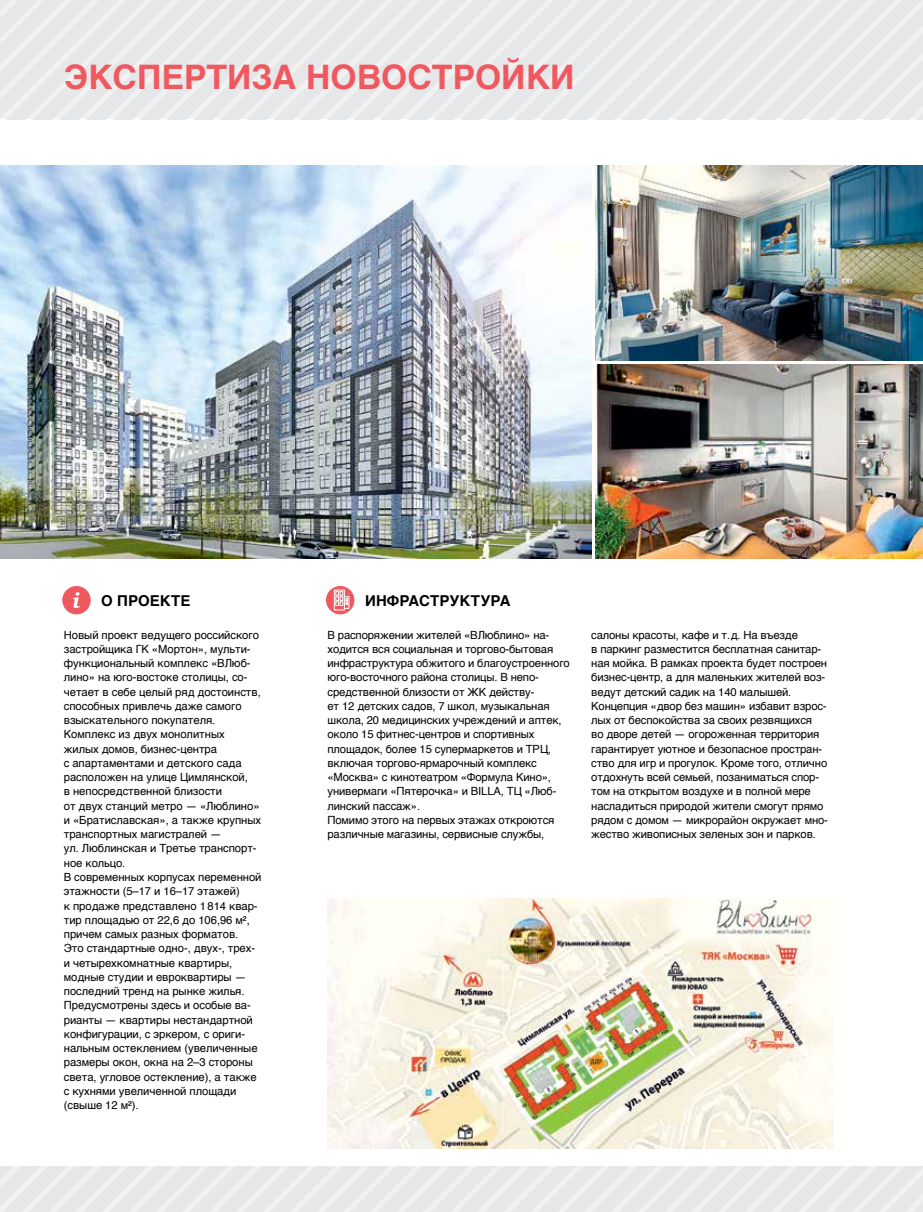
<style>
.page{position:relative;width:923px;height:1212px;background:#fff}
.page>*{position:absolute;margin:0;border:0;box-sizing:border-box;transform-origin:0 0}
.t1{font:700 33.75px "Helvetica TF";color:#f05860}
.t2{font:700 15px "Helvetica TF";letter-spacing:.005em;color:#000}
.t3{font:11.25px/14.2px "Helvetica TF";letter-spacing:-.01em;color:#000}
</style>
<div class="page">
<svg style="left:0;top:0;width:923px;height:119px"></svg>
<svg style="left:0;top:1166px;width:923px;height:46px"></svg>
<div style="left:62px;top:586px;width:29px;height:28px;background:#f05860;border-radius:50%"></div>
<svg style="left:73px;top:592px;width:7px;height:16px"></svg>
<svg style="left:326px;top:586px;width:28px;height:28px"></svg>
<div style="left:341px;top:596px;width:8px;height:13px;border:1px solid #fff"></div>
<div style="left:334px;top:590px;width:11px;height:20px;background:#f05860;border:1px solid #fff"></div>
<svg style="left:335px;top:591px;width:13px;height:15px"></svg>
<img style="left:327px;top:898px;width:506px;height:250px">
<img style="left:0;top:166px;width:591px;height:393px">
<img style="left:596px;top:166px;width:327px;height:195px">
<img style="left:596px;top:364px;width:327px;height:195px">
<h1 class="t1" style="left:64px;top:50px;width:512px">ЭКСПЕРТИЗА НОВОСТРОЙКИ</h1>
<h2 class="t2" style="left:101px;top:588px;width:91px">О ПРОЕКТЕ</h2>
<h2 class="t2" style="left:365px;top:588px;width:147px">ИНФРАСТРУКТУРА</h2>
<p class="t3" style="left:64px;top:628px;width:199px">Новый проект ведущего российского застройщика ГК «Мортон», мульти&shy;функциональный комплекс «ВЛюб&shy;лино» на юго-востоке столицы, со&shy;четает в себе целый ряд достоинств, способных привлечь даже самого взыскательного покупателя.<br>Комплекс из двух монолитных жилых домов, бизнес-центра<br>с апартаментами и детского сада расположен на улице Цимлянской,<br>в непосредственной близости<br>от двух станций метро — «Люблино» и «Братиславская», а также крупных транспортных магистралей —<br>ул. Люблинская и Третье транспорт&shy;ное кольцо.<br>В современных корпусах переменной этажности (5–17 и 16–17 этажей)<br>к продаже представлено 1814 квар&shy;тир площадью от 22,6 до 106,96 м², причем самых разных форматов.<br>Это стандартные одно-, двух-, трех&shy;и четырехкомнатные квартиры, модные студии и евроквартиры — последний тренд на рынке жилья.<br>Предусмотрены здесь и особые ва&shy;рианты — квартиры нестандартной конфигурации, с эркером, с ориги&shy;нальным остеклением (увеличенные размеры окон, окна на 2–3 стороны света, угловое остекление), а также с кухнями увеличенной площади (свыше 12 м²).</p>
<p class="t3" style="left:327px;top:628px;width:244px">В распоряжении жителей «ВЛюблино» на&shy;ходится вся социальная и торгово-бытовая инфраструктура обжитого и благоустроенного юго-восточного района столицы. В непо&shy;средственной близости от ЖК действу-<br>ет 12 детских садов, 7 школ, музыкальная школа, 20 медицинских учреждений и аптек, около 15 фитнес-центров и спортивных площадок, более 15 супермаркетов и ТРЦ, включая торгово-ярмарочный комплекс «Москва» с кинотеатром «Формула Кино», универмаги «Пятерочка» и BILLA, ТЦ «Люб&shy;линский пассаж».<br>Помимо этого на первых этажах откроются различные магазины, сервисные службы,</p>
<p class="t3" style="left:591px;top:628px;width:238px">салоны красоты, кафе и т. д. На въезде<br>в паркинг разместится бесплатная санитар&shy;ная мойка. В рамках проекта будет построен бизнес-центр, а для маленьких жителей воз&shy;ведут детский садик на 140 малышей.<br>Концепция «двор без машин» избавит взрос&shy;лых от беспокойства за своих резвящихся<br>во дворе детей — огороженная территория гарантирует уютное и безопасное простран&shy;ство для игр и прогулок. Кроме того, отлично отдохнуть всей семьей, позаниматься спор&shy;том на открытом воздухе и в полной мере насладиться природой жители смогут прямо рядом с домом — микрорайон окружает мно&shy;жество живописных зеленых зон и парков.</p>
</div>
